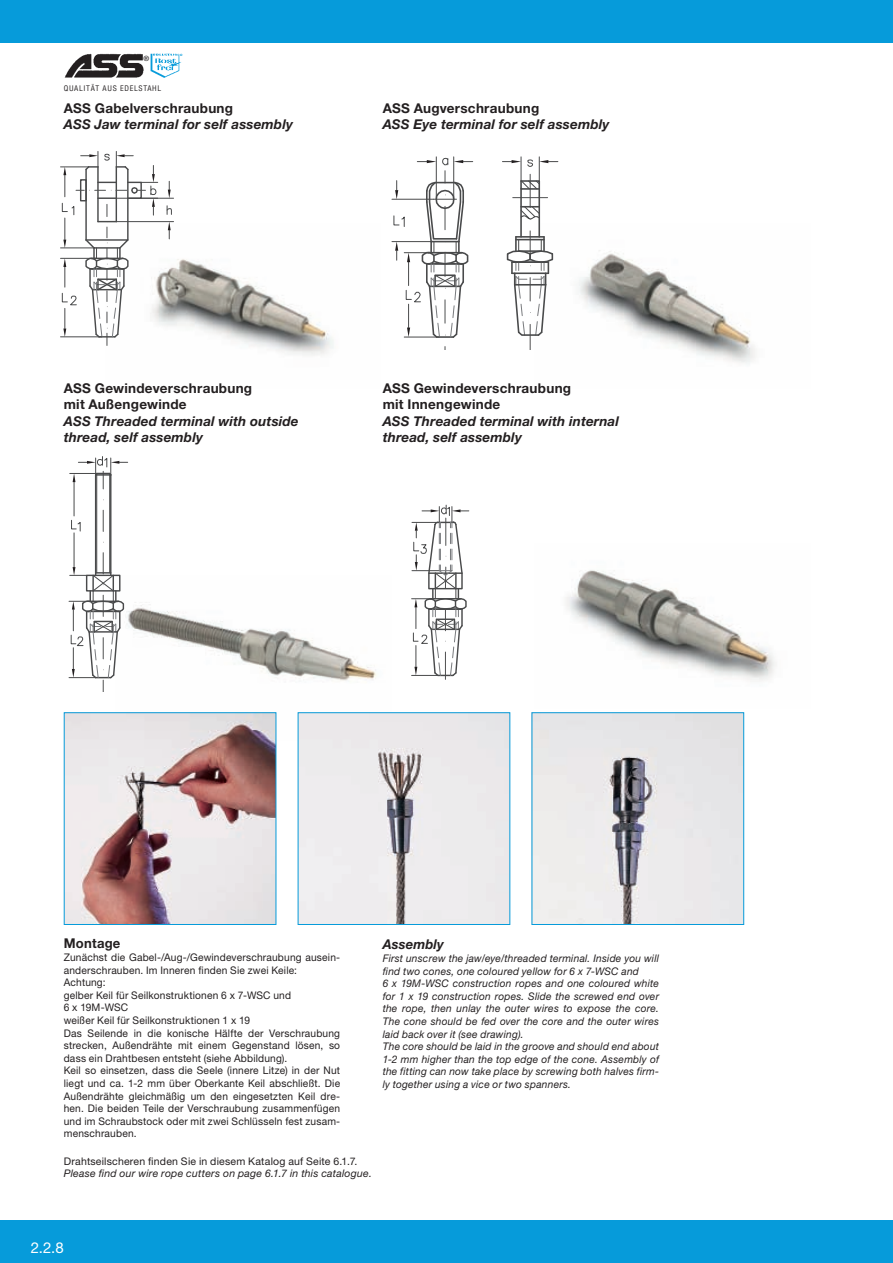
<style>
.page{position:relative;width:893px;height:1263px;background:#fff}
.page>*{position:absolute;margin:0;border:0;box-sizing:border-box;transform-origin:0 0}
.t1{font:15px "Helvetica Neue";color:#fff}
.t2{font:italic 700 13.5px/16.2px "Helvetica Neue";letter-spacing:.01em;color:#231f20}
.t3{font:700 13.5px/16.2px "Helvetica Neue";letter-spacing:.02em;color:#231f20}
.t4{font:10.5px/12.6px "Helvetica Neue";letter-spacing:.02em;color:#231f20}
.t5{font:italic 10.5px/12.6px "Helvetica Neue";letter-spacing:.02em;color:#231f20}
.t6{font:condensed 7.5px "Helvetica";letter-spacing:.09em;color:#231f20}
.t7{font:500 7.2px "Helvetica Neue";color:#231f20}
</style>
<div class="page">
<img style="left:65px;top:53px;width:78px;height:25px">
<img style="left:150px;top:53px;width:33px;height:25px">
<div style="left:0;top:0;width:893px;height:43px;background:#069bda"></div>
<div style="left:0;top:1220px;width:893px;height:43px;background:#069bda"></div>
<img style="left:106px;top:229px;width:228px;height:127px">
<img style="left:127px;top:602px;width:250px;height:139px">
<img style="left:579px;top:250px;width:176px;height:114px">
<img style="left:566px;top:570px;width:210px;height:111px">
<img style="left:66px;top:714px;width:208px;height:209px">
<div style="left:64px;top:712px;width:212px;height:213px;border:1px solid #069bda"></div>
<img style="left:300px;top:714px;width:208px;height:209px">
<div style="left:298px;top:712px;width:212px;height:213px;border:1px solid #069bda"></div>
<img style="left:534px;top:714px;width:208px;height:209px">
<div style="left:532px;top:712px;width:212px;height:213px;border:1px solid #069bda"></div>
<hr style="left:116px;top:198px;width:58px;height:1px;background:#494a4b">
<hr style="left:116px;top:221px;width:58px;height:1px;background:#494a4b">
<svg style="left:168px;top:181px;width:3px;height:17px"></svg>
<svg style="left:168px;top:222px;width:3px;height:17px"></svg>
<svg style="left:166px;top:206px;width:6px;height:9px"></svg>
<svg style="left:61px;top:151px;width:97px;height:194px"></svg>
<svg style="left:103px;top:510px;width:1px;height:21px"></svg>
<hr style="left:74px;top:482px;width:1px;height:34px;background:#494a4b">
<hr style="left:74px;top:533px;width:1px;height:34px;background:#494a4b">
<svg style="left:71px;top:519px;width:10px;height:13px"></svg>
<hr style="left:110px;top:475px;width:1px;height:100px;background:#494a4b">
<hr style="left:95px;top:475px;width:1px;height:100px;background:#494a4b">
<hr style="left:109px;top:473px;width:1px;height:100px;background:#494a4b">
<svg style="left:69px;top:553px;width:56px;height:139px"></svg>
<hr style="left:96px;top:473px;width:1px;height:100px;background:#494a4b">
<svg style="left:70px;top:456px;width:58px;height:33px"></svg>
<hr style="left:392px;top:199px;width:41px;height:1px;background:#494a4b">
<hr style="left:392px;top:241px;width:39px;height:1px;background:#494a4b">
<svg style="left:393px;top:157px;width:80px;height:181px"></svg>
<svg style="left:502px;top:157px;width:56px;height:193px"></svg>
<svg style="left:412px;top:505px;width:57px;height:174px"></svg>
<p class="t7" style="left:144px;top:55px;width:7px">®</p>
<p class="t6" style="left:64px;top:85px;width:99px">QUALITÄT AUS EDELSTAHL</p>
<p class="t3" style="left:64px;top:101px;width:171px">ASS Gabelverschraubung</p>
<p class="t2" style="left:64px;top:117px;width:231px">ASS Jaw terminal for self assembly</p>
<p class="t3" style="left:383px;top:101px;width:158px">ASS Augverschraubung</p>
<p class="t2" style="left:383px;top:117px;width:228px">ASS Eye terminal for self assembly</p>
<p class="t3" style="left:64px;top:382px;width:190px">ASS Gewindeverschraubung mit Außengewinde</p>
<p class="t2" style="left:64px;top:414px;width:236px">ASS Threaded terminal with outside thread, self assembly</p>
<p class="t3" style="left:383px;top:382px;width:190px">ASS Gewindeverschraubung mit Innengewinde</p>
<p class="t2" style="left:383px;top:414px;width:238px">ASS Threaded terminal with internal thread, self assembly</p>
<p class="t3" style="left:64px;top:936px;width:58px">Montage</p>
<p class="t4" style="left:64px;top:952px;width:278px">Zunächst die Gabel-/Aug-/Gewindeverschraubung ausein&shy;anderschrauben. Im Inneren finden Sie zwei Keile:<br>Achtung:<br>gelber Keil für Seilkonstruktionen 6 x 7-WSC und<br>6 x 19M-WSC<br>weißer Keil für Seilkonstruktionen 1 x 19<br>Das Seilende in die konische Hälfte der Verschraubung strecken, Außendrähte mit einem Gegenstand lösen, so dass ein Drahtbesen entsteht (siehe Abbildung).<br>Keil so einsetzen, dass die Seele (innere Litze) in der Nut liegt und ca. 1-2 mm über Oberkante Keil abschließt. Die Außendrähte gleichmäßig um den eingesetzten Keil dre&shy;hen. Die beiden Teile der Verschraubung zusammenfügen und im Schraubstock oder mit zwei Schlüsseln fest zusam&shy;menschrauben.</p>
<p class="t4" style="left:64px;top:1155px;width:295px">Drahtseilscheren finden Sie in diesem Katalog auf Seite 6.1.7.</p>
<p class="t5" style="left:64px;top:1168px;width:310px">Please find our wire rope cutters on page 6.1.7 in this catalogue.</p>
<p class="t2" style="left:383px;top:937px;width:63px">Assembly</p>
<p class="t5" style="left:383px;top:953px;width:278px">First unscrew the jaw/eye/threaded terminal. Inside you will find two cones, one coloured yellow for 6 x 7-WSC and<br>6 x 19M-WSC construction ropes and one coloured white for 1 x 19 construction ropes. Slide the screwed end over the rope, then unlay the outer wires to expose the core.<br>The cone should be fed over the core and the outer wires laid back over it (see drawing).<br>The core should be laid in the groove and should end about 1-2 mm higher than the top edge of the cone. Assembly of the fitting can now take place by screwing both halves firm&shy;ly together using a vice or two spanners.</p>
<h1 class="t1" style="left:31px;top:1242px;width:35px">2.2.8</h1>
</div>
